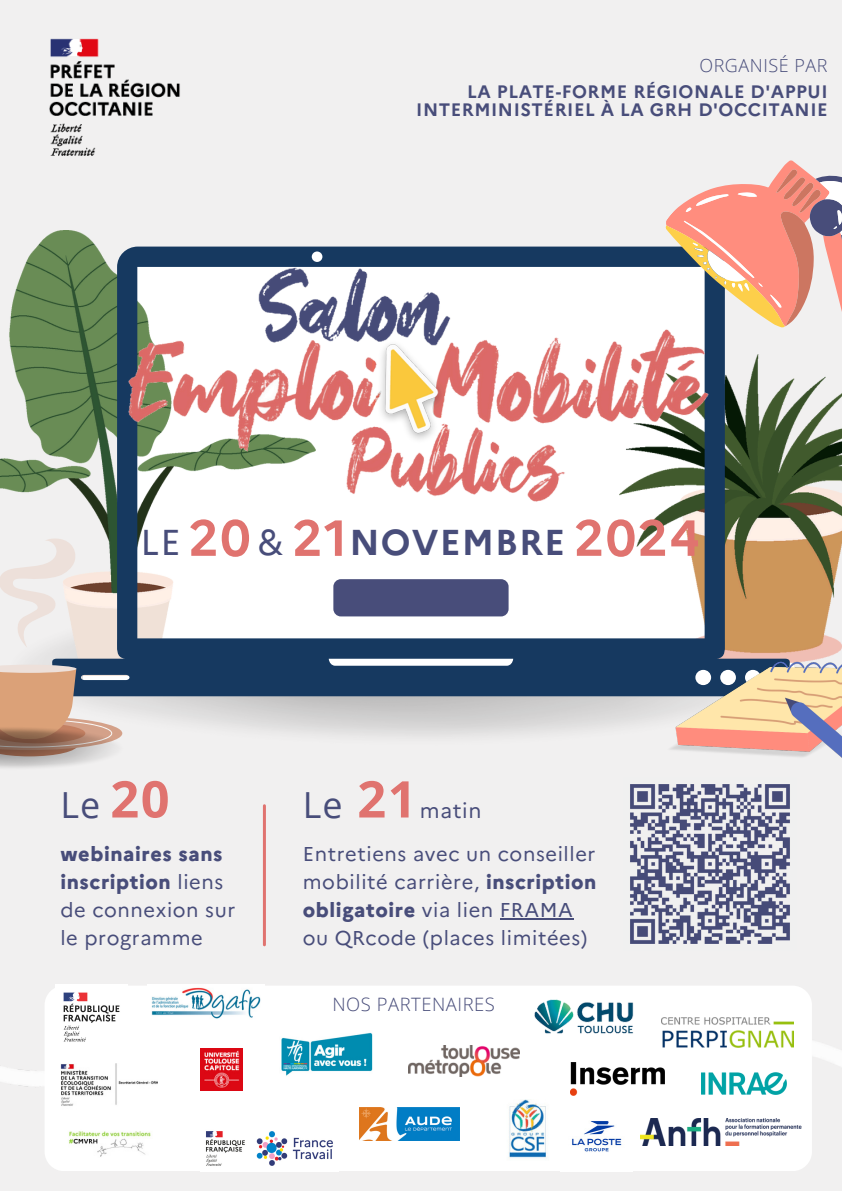
<style>
.page{position:relative;width:842px;height:1191px;background:#fff}
.page>*{position:absolute;margin:0;border:0;box-sizing:border-box;transform-origin:0 0}
.t1{font:700 50.6px "Marianne";letter-spacing:.03em;color:#e0736f}
.t2{font:700 50.6px "Open Sans";color:#e0736f}
.t3{font:700 35.9px "Marianne";letter-spacing:.03em;color:#484d7a}
.t4{font:35.9px "Open Sans";color:#484d7a}
.t5{font:35.9px "Marianne";color:#484d7a}
.t6{font:21px "Marianne";letter-spacing:.03em;color:#484d7a}
.t7{font:20px/27.8px "Marianne";letter-spacing:.03em;color:#484d7a}
.t8{font:300 18.4px "Open Sans";letter-spacing:.03em;color:#484d7a}
.t9{font:700 18px/18px "Marianne";letter-spacing:.03em;color:#484d7a;text-align:right}
.t10{font:300 18px "Open Sans";letter-spacing:.03em;color:#484d7a}
.s1{font-weight:800}
</style>
<div class="page">
<div style="left:0;top:0;width:842px;height:1190px;background:#f1f0f0"></div>
<img style="left:0;top:886px;width:266px;height:278px">
<img style="left:529px;top:1042px;width:313px;height:130px">
<img style="left:0;top:231px;width:96px;height:433px">
<img style="left:793px;top:495px;width:49px;height:165px">
<svg style="left:49px;top:246px;width:744px;height:450px"></svg>
<img style="left:673px;top:660px;width:169px;height:98px">
<svg style="left:641px;top:160px;width:201px;height:335px"></svg>
<svg style="left:0;top:664px;width:112px;height:62px"></svg>
<svg style="left:0;top:538px;width:75px;height:109px"></svg>
<img style="left:630px;top:784px;width:160px;height:160px">
<img style="left:127px;top:252px;width:588px;height:274px">
<hr style="left:500px;top:918px;width:73px;height:1px;background:#484d7a">
<img style="left:0;top:726px;width:123px;height:42px">
<div style="left:45px;top:985px;width:767px;height:185px;background:#fff;border-radius:20px"></div>
<img style="left:147px;top:984px;width:117px;height:35px">
<img style="left:509px;top:1099px;width:38px;height:59px">
<img style="left:408px;top:1045px;width:112px;height:30px">
<img style="left:641px;top:1118px;width:161px;height:26px">
<img style="left:701px;top:1072px;width:86px;height:22px">
<div style="left:451px;top:290px;width:112px;height:41px;background:#fff"></div>
<div style="left:501px;top:306px;width:42px;height:35px;background:#fff"></div>
<div style="left:333px;top:579px;width:176px;height:37px;background:#484d7a;border-radius:8px"></div>
<hr style="left:263px;top:805px;width:3px;height:139px;background:#e0736f">
<img style="left:206px;top:1131px;width:127px;height:35px">
<img style="left:519px;top:999px;width:115px;height:48px">
<img style="left:359px;top:1107px;width:101px;height:32px">
<img style="left:281px;top:1032px;width:92px;height:44px">
<img style="left:571px;top:1062px;width:93px;height:32px">
<img style="left:661px;top:1017px;width:132px;height:30px">
<img style="left:56px;top:984px;width:71px;height:58px">
<img style="left:60px;top:1063px;width:98px;height:94px">
<img style="left:561px;top:1121px;width:71px;height:50px">
<img style="left:200px;top:1048px;width:42px;height:42px">
<img style="left:49px;top:38px;width:131px;height:118px">
<p class="t10" style="left:699px;top:53px;width:130px">ORGANISÉ PAR</p>
<p class="t9" style="left:416px;top:81px;width:413px">LA PLATE-FORME RÉGIONALE D'APPUI<br>INTERMINISTÉRIEL À LA GRH D'OCCITANIE</p>
<h1 class="t5" style="left:140px;top:514px;width:42px">LE</h1>
<p class="t1" style="left:188px;top:498px;width:64px">20</p>
<h1 class="t5" style="left:257px;top:514px;width:28px">&amp;</h1>
<h4 class="t1" style="left:292px;top:498px;width:57px">21</h4>
<h1 class="t3" style="left:350px;top:514px;width:217px">NOVEMBRE</h1>
<h2 class="t1" style="left:574px;top:498px;width:127px">2024</h2>
<p class="t4" style="left:60px;top:779px;width:41px">Le</p>
<p class="t2" style="left:110px;top:763px;width:61px">20</p>
<p class="t7" style="left:60px;top:838px;width:176px"><span class="s1">webinaires sans inscription</span> liens de connexion sur le programme</p>
<p class="t7" style="left:303px;top:838px;width:295px">Entretiens avec un conseiller mobilité carrière, <span class="s1">inscription obligatoire</span> via lien FRAMA ou QRcode (places limitées)</p>
<p class="t4" style="left:303px;top:779px;width:41px">Le</p>
<p class="t2" style="left:357px;top:763px;width:61px">21</p>
<h3 class="t6" style="left:420px;top:793px;width:63px">matin</h3>
<p class="t8" style="left:332px;top:991px;width:164px">NOS PARTENAIRES</p>
</div>
